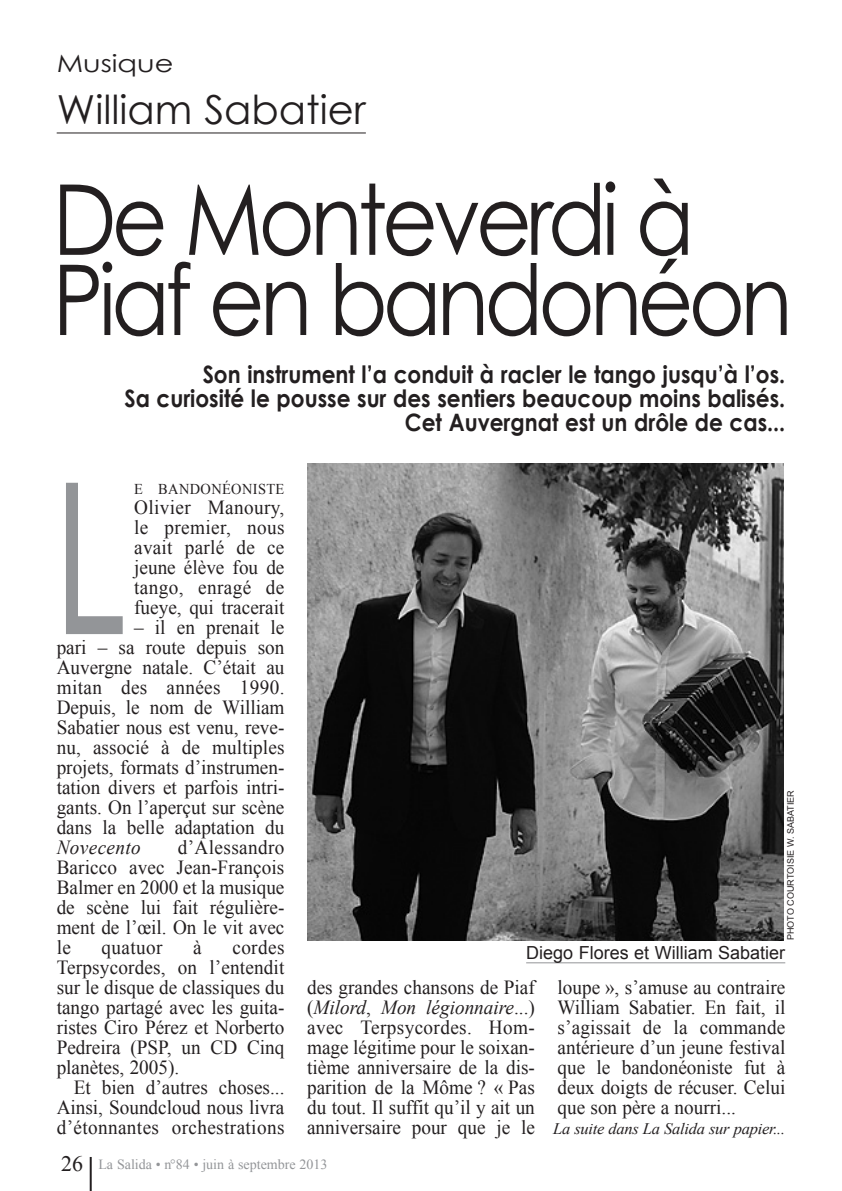
<style>
.page{position:relative;width:842px;height:1191px;background:#fff}
.page>*{position:absolute;margin:0;border:0;box-sizing:border-box;transform-origin:0 0}
.t1{font:211.4px "Arial";color:#939598;scale:.6 1}
.t2{font:97.8px/80.2px "Century Gothic";letter-spacing:-.055em;color:#231f20;scale:.88 1}
.t3{font:40px "Century Gothic";color:#231f20}
.t4{font:700 24px/24px "Century Gothic";color:#231f20;text-align:right;scale:.9 1}
.t5{font:24px "Century Gothic";color:#231f20;scale:1.2 1}
.t6{font:20px/20px "Times New Roman";color:#231f20;text-align:justify;scale:.96 1}
.t7{font:italic 20px "Times New Roman";letter-spacing:.02em;color:#231f20;scale:.96 1}
.t8{font:20px "Times New Roman";letter-spacing:.02em;color:#231f20;scale:.96 1}
.t9{font:18px "Arial";color:#231f20}
.t10{font:italic 16px "Times New Roman";letter-spacing:-.015em;color:#231f20}
.t11{font:15px "Times New Roman";letter-spacing:.025em;color:#231f20;scale:.96 1}
.t12{font:14px "Times New Roman";color:#939598}
.t13{font:9px "Arial";color:#231f20}
.s1{font-style:italic}
.s2{font-size:22px;color:#231f20}
</style>
<div class="page">
<hr style="left:90px;top:1157px;width:2px;height:34px;background:#231f20">
<hr style="left:526px;top:962px;width:259px;height:1px;background:#939598">
<img style="left:307px;top:463px;width:477px;height:477px">
<hr style="left:57px;top:132px;width:309px;height:1px;background:#231f20">
<p class="t5" style="left:57px;top:48px;width:99px">Musique</p>
<h3 class="t3" style="left:57px;top:84px;width:311px">William Sabatier</h3>
<h2 class="t2" style="left:53px;top:176px;width:842px">De Monteverdi à<br>Piaf en bandonéon</h2>
<p class="t4" style="left:124px;top:362px;width:736px">Son instrument l’a conduit à racler le tango jusqu’à l’os.<br>Sa curiosité le pousse sur des sentiers beaucoup moins balisés.<br>Cet Auvergnat est un drôle de cas...</p>
<h1 class="t1" style="left:57px;top:443px;width:119px">L</h1>
<p class="t11" style="left:134px;top:480px;width:158px">E BANDONÉONISTE</p>
<p class="t6" style="left:134px;top:497px;width:158px">Olivier Manoury, le premier, nous avait parlé de ce jeune élève fou de tango, enragé de fueye, qui tracerait</p>
<p class="t6" style="left:57px;top:617px;width:239px;text-indent:78px">– il en prenait le pari – sa route depuis son Auvergne natale. C’était au mitan des années 1990.<br>Depuis, le nom de William Sabatier nous est venu, reve&shy;nu, associé à de multiples projets, formats d’instrumen&shy;tation divers et parfois intri&shy;gants. On l’aperçut sur scène dans la belle adaptation du</p>
<p class="t7" style="left:57px;top:836px;width:89px">Novecento</p>
<p class="t6" style="left:57px;top:837px;width:239px;text-indent:121px">d’Alessandro Baricco avec Jean-François Balmer en 2000 et la musique de scène lui fait régulière&shy;ment de l’œil. On le vit avec le</p>
<p class="t6" style="left:57px;top:937px;width:239px;text-indent:176px">cordes Terpsycordes, on l’entendit sur le disque de classiques du tango partagé avec les guita&shy;ristes Ciro Pérez et Norberto Pedreira (PSP, un CD Cinq planètes, 2005).</p>
<p class="t6" style="left:57px;top:1077px;width:239px;text-indent:17px">Et bien d’autres choses...<br>Ainsi, Soundcloud nous livra d’étonnantes orchestrations</p>
<p class="t8" style="left:102px;top:936px;width:65px">quatuor</p>
<p class="t6" style="left:193px;top:937px;width:10px">à</p>
<p class="t13" style="left:786px;top:940px;width:152px;rotate:-90deg">PHOTO COURTOISIE W. SABATIER</p>
<p class="t9" style="left:526px;top:942px;width:261px">Diego Flores et William Sabatier</p>
<p class="t6" style="left:307px;top:977px;width:239px">des grandes chansons de Piaf (<span class="s1">Milord</span>, <span class="s1">Mon légionnaire</span>...) avec Terpsycordes. Hom - mage légitime pour le soixan&shy;tième anniversaire de la dis&shy;parition de la Môme ? « Pas du tout. Il suffit qu’il y ait un anniversaire pour que je le</p>
<p class="t6" style="left:557px;top:977px;width:239px">loupe », s’amuse au contraire William Sabatier. En fait, il s’agissait de la commande antérieure d’un jeune festival que le bandonéoniste fut à deux doigts de récuser. Celui que son père a nourri...</p>
<p class="t10" style="left:553px;top:1120px;width:234px">La suite dans La Salida sur papier...</p>
<p class="t12" style="left:61px;top:1156px;width:268px"><span class="s2">26</span> La Salida • n°84 • juin à septembre 2013</p>
</div>
